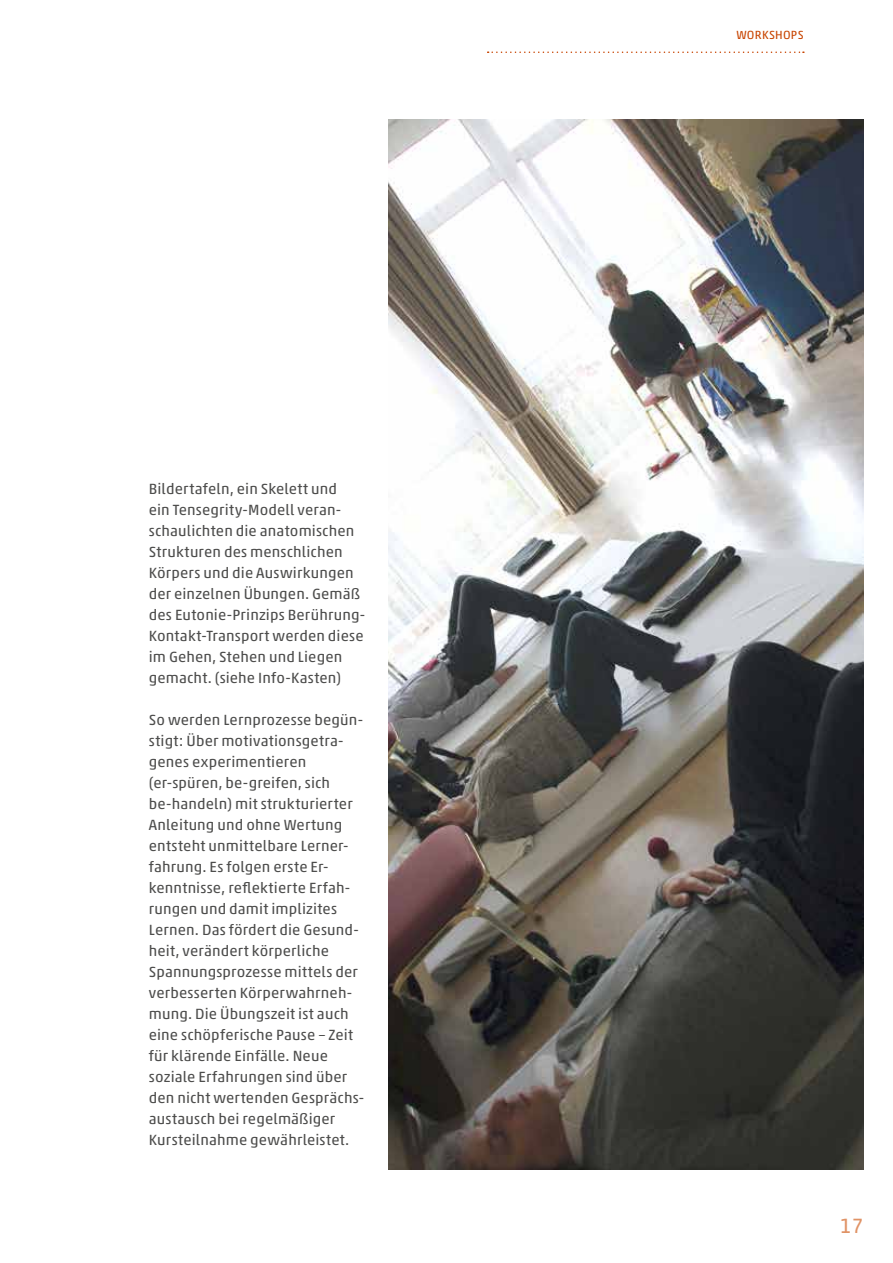
<style>
.page{position:relative;width:893px;height:1263px;background:#fff}
.page>*{position:absolute;margin:0;border:0;box-sizing:border-box;transform-origin:0 0}
.t1{font:21px "Akko Pro";color:#e09366}
.t2{font:15px/21px "Akko Pro";letter-spacing:.01em;color:#4d4d4c}
.t3{font:12px "Akko Pro";color:#c84502}
</style>
<div class="page">
<svg style="left:488px;top:51px;width:316px;height:2px"></svg>
<img style="left:388px;top:119px;width:475px;height:1050px">
<p class="t2" style="left:149px;top:478px;width:218px">Bildertafeln, ein Skelett und<br>ein Tensegrity-Modell veran&shy;schaulichten die anatomischen<br>Strukturen des menschlichen<br>Körpers und die Auswirkungen der einzelnen Übungen. Gemäß des Eutonie-Prinzips Berührung-<br>Kontakt-Transport werden diese im Gehen, Stehen und Liegen gemacht. (siehe Info-Kasten)</p>
<p class="t2" style="left:149px;top:709px;width:217px">So werden Lernprozesse begün&shy;stigt: Über motivationsgetra&shy;genes experimentieren (er-spüren, be-greifen, sich be-handeln) mit strukturierter<br>Anleitung und ohne Wertung entsteht unmittelbare Lerner&shy;fahrung. Es folgen erste Er&shy;kenntnisse, reflektierte Erfah&shy;rungen und damit implizites<br>Lernen. Das fördert die Gesund&shy;heit, verändert körperliche<br>Spannungsprozesse mittels der verbesserten Körperwahrneh&shy;mung. Die Übungszeit ist auch eine schöpferische Pause – Zeit für klärende Einfälle. Neue soziale Erfahrungen sind über den nicht wertenden Gesprächs&shy;austausch bei regelmäßiger<br>Kursteilnahme gewährleistet.</p>
<p class="t3" style="left:736px;top:27px;width:19px">Workshops</p>
<h1 class="t1" style="left:840px;top:1213px;width:25px">17</h1>
</div>
